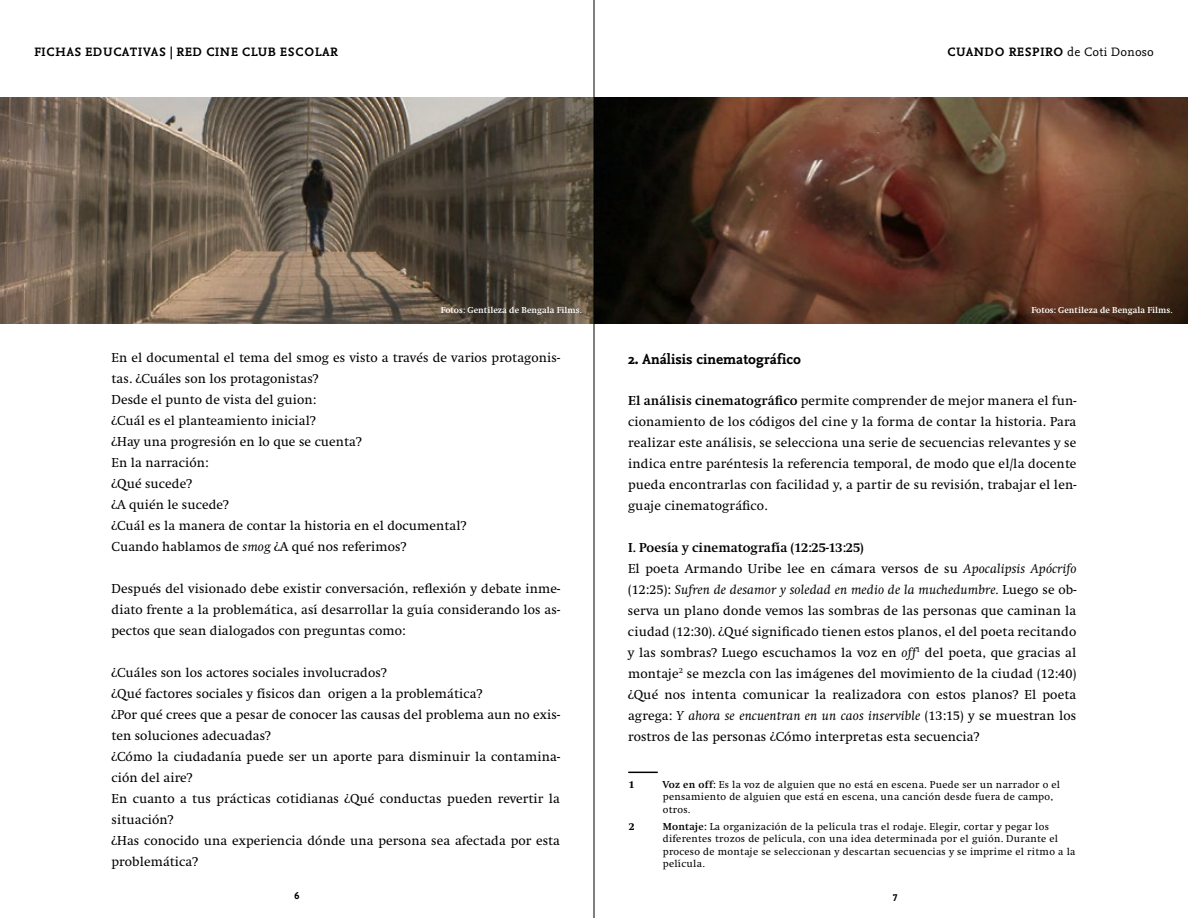
<style>
.page{position:relative;width:1188px;height:918px;background:#fff}
.page>*{position:absolute;margin:0;border:0;box-sizing:border-box;transform-origin:0 0}
.t1{font:700 15px "Nexus Mix";letter-spacing:.005em;color:#000}
.t2{font:13.5px/21px "Swift";letter-spacing:.005em;color:#000}
.t3{font:700 12.75px "Nexus Mix";letter-spacing:.02em;color:#000}
.t4{font:10.5px/12.6px "Swift";letter-spacing:.025em;color:#000}
.t5{font:700 10.5px "Nexus Mix";color:#000}
.t6{font:800 10.5px "Swift";color:#000}
.t7{font:700 9px "Swift";letter-spacing:.005em;color:#fff}
.s1{font-weight:400}
.s2{font-style:italic}
.s3{font-weight:700}
</style>
<div class="page">
<img style="left:0;top:98px;width:1188px;height:225px">
<hr style="left:594px;top:0;width:1px;height:918px;background:#000">
<svg style="left:629px;top:772px;width:28px;height:1px"></svg>
<p class="t3" style="left:34px;top:44px;width:305px">FICHAS EDUCATIVAS | RED CINE CLUB ESCOLAR</p>
<p class="t3" style="left:947px;top:44px;width:208px">CUANDO RESPIRO <span class="s1">de Coti Donoso</span></p>
<p class="t7" style="left:441px;top:305px;width:142px">Fotos: Gentileza de Bengala Films.</p>
<p class="t7" style="left:1032px;top:305px;width:142px">Fotos: Gentileza de Bengala Films.</p>
<p class="t2" style="left:112px;top:347px;width:450px">En el documental el tema del smog es visto a través de varios protagonis&shy;tas. ¿Cuáles son los protagonistas?<br>Desde el punto de vista del guion:<br>¿Cuál es el planteamiento inicial?<br>¿Hay una progresión en lo que se cuenta?<br>En la narración:<br>¿Qué sucede?<br>¿A quién le sucede?<br>¿Cuál es la manera de contar la historia en el documental?<br>Cuando hablamos de <span class="s2">smog</span> ¿A qué nos referimos?</p>
<p class="t2" style="left:112px;top:578px;width:450px;text-align:justify">Después del visionado debe existir conversación, reflexión y debate inme&shy;diato frente a la problemática, así desarrollar la guía considerando los as&shy;pectos que sean dialogados con preguntas como:</p>
<p class="t2" style="left:112px;top:662px;width:450px">¿Cuáles son los actores sociales involucrados?<br>¿Qué factores sociales y físicos dan origen a la problemática?<br>¿Por qué crees que a pesar de conocer las causas del problema aun no exis&shy;ten soluciones adecuadas?<br>¿Cómo la ciudadanía puede ser un aporte para disminuir la contamina&shy;ción del aire?<br>En cuanto a tus prácticas cotidianas ¿Qué conductas pueden revertir la situación?<br>¿Has conocido una experiencia dónde una persona sea afectada por esta problemática?</p>
<p class="t1" style="left:628px;top:349px;width:174px">2. Análisis cinematográfico</p>
<p class="t2" style="left:628px;top:390px;width:450px;text-align:justify"><span class="s3">El análisis cinematográfico</span> permite comprender de mejor manera el fun&shy;cionamiento de los códigos del cine y la forma de contar la historia. Para realizar este análisis, se selecciona una serie de secuencias relevantes y se indica entre paréntesis la referencia temporal, de modo que el/la docente pueda encontrarlas con facilidad y, a partir de su revisión, trabajar el len&shy;guaje cinematográfico.</p>
<p class="t2" style="left:628px;top:537px;width:450px"><span class="s3">I. Poesía y cinematografía (12:25-13:25)<br></span>El poeta Armando Uribe lee en cámara versos de su <span class="s2">Apocalipsis Apócrifo </span>(12:25): <span class="s2">Sufren de desamor y soledad en medio de la muchedumbre.</span> Luego se ob&shy;serva un plano donde vemos las sombras de las personas que caminan la ciudad (12:30). ¿Qué significado tienen estos planos, el del poeta recitando y las sombras? Luego escuchamos la voz en <span class="s2">off</span><sup>1</sup> del poeta, que gracias al montaje<sup>2</sup> se mezcla con las imágenes del movimiento de la ciudad (12:40) ¿Qué nos intenta comunicar la realizadora con estos planos? El poeta agrega: <span class="s2">Y ahora se encuentran en un caos inservible</span> (13:15) y se muestran los rostros de las personas ¿Cómo interpretas esta secuencia?</p>
<p class="t6" style="left:629px;top:778px;width:7px">1</p>
<p class="t4" style="left:663px;top:778px;width:399px"><span class="s3">Voz en off:</span> Es la voz de alguien que no está en escena. Puede ser un narrador o el pensamiento de alguien que está en escena, una canción desde fuera de campo, otros.</p>
<p class="t6" style="left:629px;top:820px;width:7px">2</p>
<p class="t4" style="left:663px;top:820px;width:414px"><span class="s3">Montaje:</span> La organización de la película tras el rodaje. Elegir, cortar y pegar los diferentes trozos de película, con una idea determinada por el guión. Durante el proceso de montaje se seleccionan y descartan secuencias y se imprime el ritmo a la película.</p>
<p class="t5" style="left:295px;top:889px;width:6px">6</p>
<p class="t5" style="left:893px;top:889px;width:6px">7</p>
</div>
